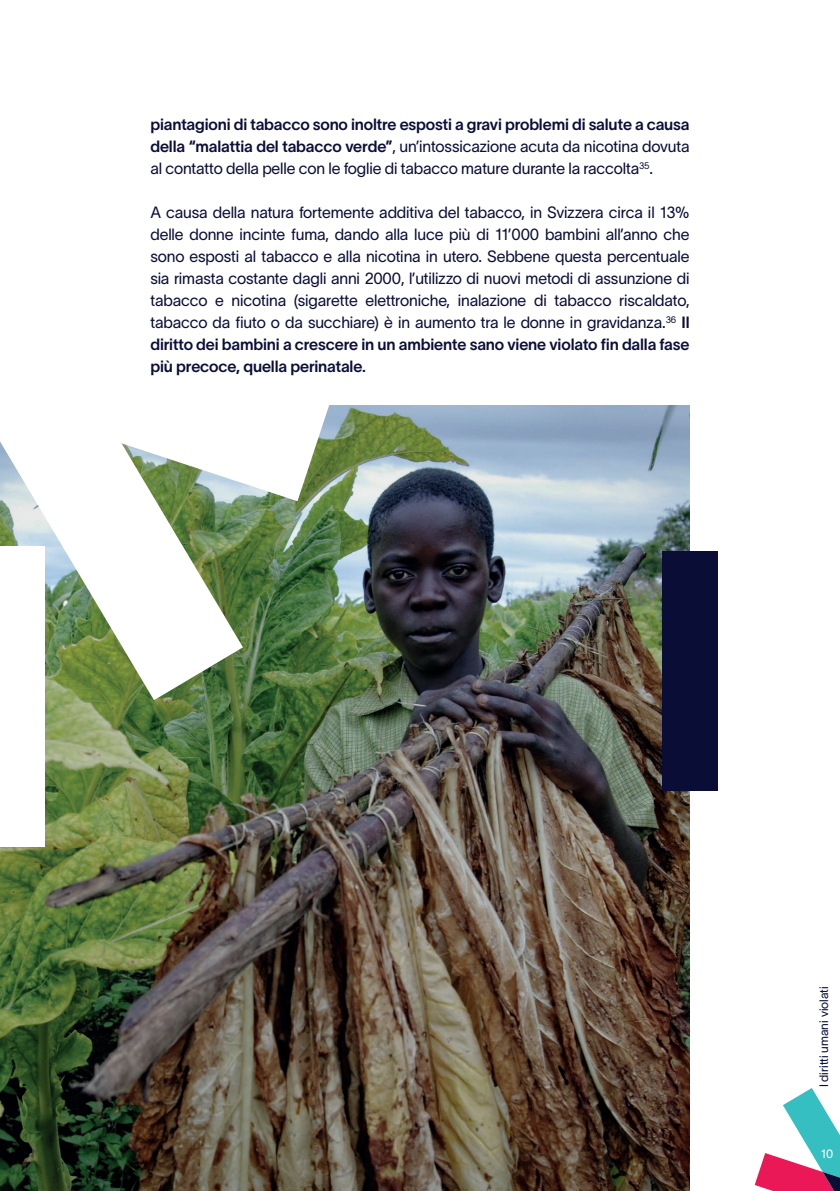
<style>
.page{position:relative;width:840px;height:1191px;background:#fff}
.page>*{position:absolute;margin:0;border:0;box-sizing:border-box;transform-origin:0 0}
.t1{font:16px/22px "TWK Lausanne";letter-spacing:-.01em;color:#0b0e37;text-align:justify}
.t2{font:12px "TWK Lausanne";color:#0b0e37}
.t3{font:12px "TWK Lausanne";color:#fff}
.s1{font-style:inherit}
</style>
<div class="page">
<svg style="left:754px;top:1088px;width:85px;height:103px"></svg>
<img style="left:0;top:405px;width:689px;height:786px">
<div style="left:0;top:546px;width:44px;height:301px;background:#fff"></div>
<svg style="left:0;top:501px;width:243px;height:199px"></svg>
<svg style="left:0;top:405px;width:329px;height:96px"></svg>
<div style="left:661px;top:551px;width:56px;height:240px;background:#0a0e36"></div>
<p class="t1" style="left:150px;top:113px;width:540px"><span class="s1">piantagioni di tabacco sono inoltre esposti a gravi problemi di salute a causa della “malattia del tabacco verde”</span>, un’intossicazione acuta da nicotina dovuta al contatto della pelle con le foglie di tabacco mature durante la raccolta<sup>35</sup>.</p>
<p class="t1" style="left:150px;top:201px;width:540px">A causa della natura fortemente additiva del tabacco, in Svizzera circa il 13% delle donne incinte fuma, dando alla luce più di 11’000 bambini all’anno che sono esposti al tabacco e alla nicotina in utero. Sebbene questa percentuale sia rimasta costante dagli anni 2000, l’utilizzo di nuovi metodi di assunzione di tabacco e nicotina (sigarette elettroniche, inalazione di tabacco riscaldato, tabacco da fiuto o da succhiare) è in aumento tra le donne in gravidanza.<sup>36</sup> <span class="s1">Il diritto dei bambini a crescere in un ambiente sano viene violato fin dalla fase più precoce, quella perinatale.</span></p>
<p class="t2" style="left:815px;top:1087px;width:103px;rotate:-90deg">I diritti umani violati</p>
<p class="t3" style="left:820px;top:1145px;width:14px">10</p>
</div>
